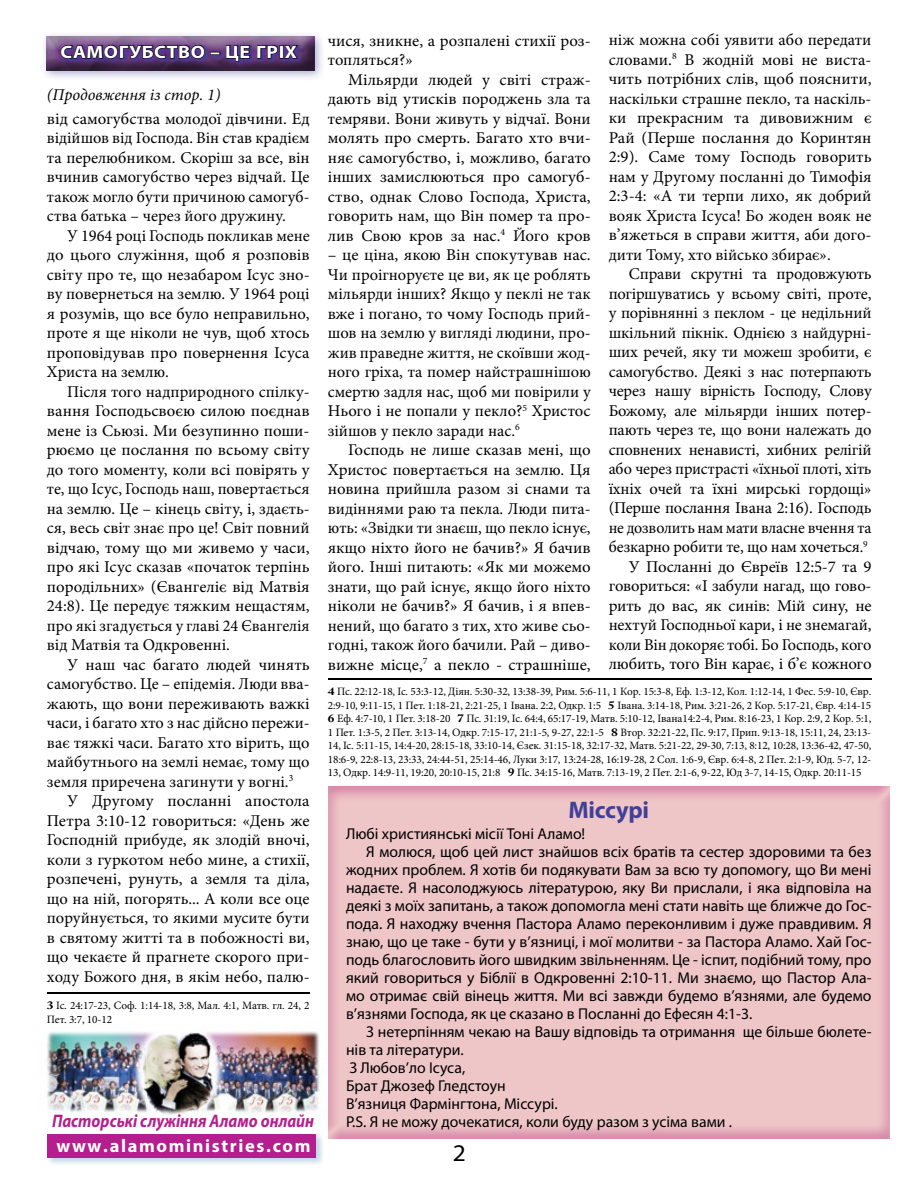
<style>
.page{position:relative;width:918px;height:1188px;background:#fff}
.page>*{position:absolute;margin:0;border:0;box-sizing:border-box;transform-origin:0 0}
.t1{font:700 24px "Myriad Pro";letter-spacing:-.01em;color:#414099}
.t2{font:24px "Myriad Pro";color:#000;scale:1.06 1}
.t3{font:700 18.3px "Myriad Pro";letter-spacing:.09em;color:#fff}
.t4{font:italic 700 18.15px "Myriad Pro";color:#b41e8e;scale:.88 1}
.t5{font:700 18px "Myriad Pro";letter-spacing:.03em;color:#fff;scale:1.1 1}
.t6{font:16.5px/19.5px "Minion Pro";letter-spacing:-.005em;color:#000;text-align:justify}
.t7{font:italic 16.5px "Minion Pro";color:#000}
.t8{font:15.75px "Myriad Pro";color:#000}
.t9{font:11.25px/13.5px "Minion Pro";letter-spacing:-.01em;color:#000}
.s1{font-family:"Adobe Caslon Pro";font-weight:700}
</style>
<div class="page">
<img style="left:47px;top:1031px;width:267px;height:84px">
<div style="left:46px;top:1132px;width:278px;height:35px;background:#33719f;opacity:.3"></div>
<div style="left:48px;top:1134px;width:268px;height:24px;background:#b41e8e"></div>
<div style="left:41px;top:32px;width:283px;height:49px;background:#414099;opacity:.24"></div>
<div style="left:39px;top:28px;width:288px;height:44px;background:#000;opacity:.5"></div>
<div style="left:51px;top:35px;width:254px;height:35px;background:#6f2c91;opacity:.75"></div>
<svg style="left:60px;top:28px;width:239px;height:38px"></svg>
<div style="left:35px;top:979px;width:287px;height:15px;background:#000;opacity:.5"></div>
<div style="left:316px;top:666px;width:568px;height:15px;background:#000;opacity:.5"></div>
<div style="left:314px;top:774px;width:588px;height:366px;background:#b41e8e;opacity:.4"></div>
<p class="t5" style="left:61px;top:40px;width:217px">САМОГУБСТВО – ЦЕ ГРІХ</p>
<p class="t7" style="left:47px;top:84px;width:175px">(Продовження із стор. 1)</p>
<p class="t6" style="left:47px;top:109px;width:264px">від самогубства молодої дівчини. Ед відійшов від Господа. Він став крадієм та перелюбником. Скоріш за все, він вчинив самогубство через відчай. Це також могло бути причиною самогуб&shy;ства батька – через його дружину.</p>
<p class="t6" style="left:47px;top:226px;width:264px;text-indent:20px">У 1964 році Господь покликав мене до цього служіння, щоб я розповів світу про те, що незабаром Ісус зно&shy;ву повернеться на землю. У 1964 році я розумів, що все було неправильно, проте я ще ніколи не чув, щоб хтось проповідував про повернення Ісуса Христа на землю.</p>
<p class="t6" style="left:47px;top:382px;width:264px;text-indent:20px">Після того надприродного спілку&shy;вання Господьсвоєю силою поєднав мене із Сьюзі. Ми безупинно поши&shy;рюємо це послання по всьому світу до того моменту, коли всі повірять у те, що Ісус, Господь наш, повертається на землю. Це – кінець світу, і, здаєть&shy;ся, весь світ знає про це! Світ повний відчаю, тому що ми живемо у часи, про які Ісус сказав «початок терпінь породільних» (Євангеліє від Матвія 24:8). Це передує тяжким нещастям, про які згадується у главі 24 Євангелія від Матвія та Одкровенні.</p>
<p class="t6" style="left:67px;top:655px;width:244px">У наш час багато людей чинять</p>
<p class="t6" style="left:47px;top:674px;width:264px">самогубство. Це – епідемія. Люди вва-</p>
<p class="t6" style="left:47px;top:694px;width:264px">жають, що вони переживають важкі</p>
<p class="t6" style="left:47px;top:713px;width:264px">часи, і багато хто з нас дійсно пережи-</p>
<p class="t6" style="left:47px;top:733px;width:264px">ває тяжкі часи. Багато хто вірить, що</p>
<p class="t6" style="left:47px;top:752px;width:264px">майбутнього на землі немає, тому що</p>
<p class="t6" style="left:47px;top:772px;width:248px">земля приречена загинути у вогні.<sup>3</sup></p>
<p class="t6" style="left:67px;top:791px;width:244px">У Другому посланні апостола</p>
<p class="t6" style="left:47px;top:811px;width:264px">Петра 3:10-12 говориться: «День же</p>
<p class="t6" style="left:47px;top:830px;width:264px">Господній прибуде, як злодій вночі,</p>
<p class="t6" style="left:47px;top:850px;width:264px">коли з гуркотом небо мине, а стихії,</p>
<p class="t6" style="left:47px;top:869px;width:264px">розпечені, рунуть, а земля та діла,</p>
<p class="t6" style="left:47px;top:889px;width:264px">що на ній, погорять... А коли все оце</p>
<p class="t6" style="left:47px;top:908px;width:264px">поруйнується, то якими мусите бути</p>
<p class="t6" style="left:47px;top:928px;width:264px">в святому житті та в побожності ви,</p>
<p class="t6" style="left:47px;top:947px;width:264px">що чекаєте й прагнете скорого при-</p>
<p class="t6" style="left:47px;top:967px;width:264px">ходу Божого дня, в якім небо, палю-</p>
<p class="t9" style="left:47px;top:999px;width:264px"><span class="s1">3</span> Іс. 24:17-23, Соф. 1:14-18, 3:8, Мал. 4:1, Матв. гл. 24, 2<br>Пет. 3:7, 10-12</p>
<p class="t4" style="left:52px;top:1109px;width:299px">Пасторські служіння Аламо онлайн</p>
<p class="t3" style="left:56px;top:1134px;width:256px">www.alamoministries.com</p>
<p class="t6" style="left:328px;top:31px;width:264px">чися, зникне, а розпалені стихії роз&shy;топляться?»</p>
<p class="t6" style="left:328px;top:70px;width:264px;text-indent:20px">Мільярди людей у світі страж&shy;дають від утисків породжень зла та темряви. Вони живуть у відчаї. Вони молять про смерть. Багато хто вчи&shy;няє самогубство, і, можливо, багато інших замислюються про самогуб&shy;ство, однак Слово Господа, Христа, говорить нам, що Він помер та про&shy;лив Свою кров за нас.<sup>4</sup> Його кров</p>
<p class="t6" style="left:328px;top:246px;width:264px">– це ціна, якою Він спокутував нас.<br>Чи проігноруєте це ви, як це роблять мільярди інших? Якщо у пеклі не так вже і погано, то чому Господь прий&shy;шов на землю у вигляді людини, про&shy;жив праведне життя, не скоївши жод&shy;ного гріха, та помер найстрашнішою смертю задля нас, щоб ми повірили у Нього і не попали у пекло?<sup>5</sup> Христос зійшов у пекло заради нас.<sup>6</sup></p>
<p class="t6" style="left:328px;top:441px;width:264px;text-indent:20px">Господь не лише сказав мені, що Христос повертається на землю. Ця новина прийшла разом зі снами та видіннями раю та пекла. Люди пита&shy;ють: «Звідки ти знаєш, що пекло існує, якщо ніхто його не бачив?» Я бачив його. Інші питають: «Як ми можемо знати, що рай існує, якщо його ніхто ніколи не бачив?» Я бачив, і я впев&shy;нений, що багато з тих, хто живе сьо&shy;годні, також його бачили. Рай – диво&shy;вижне місце,<sup>7</sup> а пекло - страшніше,</p>
<p class="t6" style="left:609px;top:30px;width:264px">ніж можна собі уявити або передати словами.<sup>8</sup> В жодній мові не виста&shy;чить потрібних слів, щоб пояснити, наскільки страшне пекло, та наскіль&shy;ки прекрасним та дивовижним є Рай (Перше послання до Коринтян 2:9). Саме тому Господь говорить нам у Другому посланні до Тимофія 2:3-4: «А ти терпи лихо, як добрий вояк Христа Ісуса! Бо жoден вояк не в’яжеться в справи життя, аби дого&shy;дити Тому, хто військо збирає».</p>
<p class="t6" style="left:609px;top:264px;width:264px;text-align:right">Справи скрутні та продовжують погіршуватись у всьому світі, проте, у порівнянні з пеклом - це недільний шкільний пікнік. Однією з найдурні&shy;ших речей, яку ти можеш зробити, є самогубство. Деякі з нас потерпають через нашу вірність Господу, Слову Божому, але мільярди інших потер&shy;пають через те, що вони належать до сповнених ненависті, хибних релігій або через пристрасті «їхньої плоті, хіть їхніх очей та їхні мирські гордощі» (Перше послання Івана 2:16). Господь не дозволить нам мати власне вчення та безкарно робити те, що нам хочеться.<sup>9<br></sup>У Посланні до Євреїв 12:5-7 та 9 говориться: «І забули нагад, що гово&shy;рить до вас, як синів: Мій сину, не нехтуй Господньої кари, і не знемагай, коли Він докоряє тобі. Бо Господь, кого любить, того Він карає, і б’є кожного</p>
<p class="t9" style="left:328px;top:685px;width:545px;text-align:justify"><span class="s1">4</span> Пс. 22:12-18, Іс. 53:3-12, Діян. 5:30-32, 13:38-39, Рим. 5:6-11, 1 Кор. 15:3-8, Еф. 1:3-12, Кол. 1:12-14, 1 Фес. 5:9-10, Євр.<br>2:9-10, 9:11-15, 1 Пет. 1:18-21, 2:21-25, 1 Івана. 2:2, Одкр. 1:5 <span class="s1">5</span> Івана. 3:14-18, Рим. 3:21-26, 2 Кор. 5:17-21, Євр. 4:14-15<br><span class="s1">6</span> Еф. 4:7-10, 1 Пет. 3:18-20 <span class="s1">7</span> Пс. 31:19, Іс. 64:4, 65:17-19, Матв. 5:10-12, Івана14:2-4, Рим. 8:16-23, 1 Кор. 2:9, 2 Кор. 5:1, 1 Пет. 1:3-5, 2 Пет. 3:13-14, Одкр. 7:15-17, 21:1-5, 9-27, 22:1-5 <span class="s1">8</span> Втор. 32:21-22, Пс. 9:17, Прип. 9:13-18, 15:11, 24, 23:13- 14, Іс. 5:11-15, 14:4-20, 28:15-18, 33:10-14, Єзек. 31:15-18, 32:17-32, Матв. 5:21-22, 29-30, 7:13, 8:12, 10:28, 13:36-42, 47-50, 18:6-9, 22:8-13, 23:33, 24:44-51, 25:14-46, Луки 3:17, 13:24-28, 16:19-28, 2 Сол. 1:6-9, Євр. 6:4-8, 2 Пет. 2:1-9, Юд. 5-7, 12- 13, Одкр. 14:9-11, 19:20, 20:10-15, 21:8 <span class="s1">9</span> Пс. 34:15-16, Матв. 7:13-19, 2 Пет. 2:1-6, 9-22, Юд 3-7, 14-15, Одкр. 20:11-15</p>
<h1 class="t1" style="left:568px;top:794px;width:82px">Міссурі</h1>
<p class="t8" style="left:346px;top:824px;width:241px">Любі християнські місії Тоні Аламо!</p>
<p class="t8" style="left:366px;top:842px;width:507px">Я молюся, щоб цей лист знайшов всіх братів та сестер здоровими та без</p>
<p class="t8" style="left:346px;top:860px;width:527px">жодних проблем. Я хотів би подякувати Вам за всю ту допомогу, що Ви мені</p>
<p class="t8" style="left:346px;top:878px;width:527px">надаєте. Я насолоджуюсь літературою, яку Ви прислали, і яка відповіла на</p>
<p class="t8" style="left:346px;top:896px;width:527px">деякі з моїх запитань, а також допомогла мені стати навіть ще ближче до Гос-</p>
<p class="t8" style="left:346px;top:914px;width:527px">пода. Я находжу вчення Пастора Аламо переконливим і дуже правдивим. Я</p>
<p class="t8" style="left:346px;top:932px;width:527px">знаю, що це таке - бути у в’язниці, і мої молитви - за Пастора Аламо. Хай Гос-</p>
<p class="t8" style="left:346px;top:950px;width:527px">подь благословить його швидким звільненням. Це - іспит, подібний тому, про</p>
<p class="t8" style="left:346px;top:968px;width:527px">який говориться у Біблії в Одкровенні 2:10-11. Ми знаємо, що Пастор Ала-</p>
<p class="t8" style="left:346px;top:986px;width:527px">мо отримає свій вінець життя. Ми всі завжди будемо в’язнями, але будемо</p>
<p class="t8" style="left:346px;top:1004px;width:408px">в’язнями Господа, як це сказано в Посланні до Ефесян 4:1-3.</p>
<p class="t8" style="left:366px;top:1022px;width:507px">З нетерпінням чекаю на Вашу відповідь та отримання ще більше бюлете-</p>
<p class="t8" style="left:346px;top:1040px;width:119px">нів та літератури.</p>
<p class="t8" style="left:349px;top:1058px;width:117px">З Любов’ло Ісуса,</p>
<p class="t8" style="left:346px;top:1076px;width:161px">Брат Джозеф Гледстоун</p>
<p class="t8" style="left:346px;top:1094px;width:213px">В’язниця Фармінгтона, Міссурі.</p>
<p class="t8" style="left:346px;top:1112px;width:388px">P.S. Я не можу дочекатися, коли буду разом з усіма вами .</p>
<h1 class="t2" style="left:453px;top:1138px;width:14px">2</h1>
</div>
